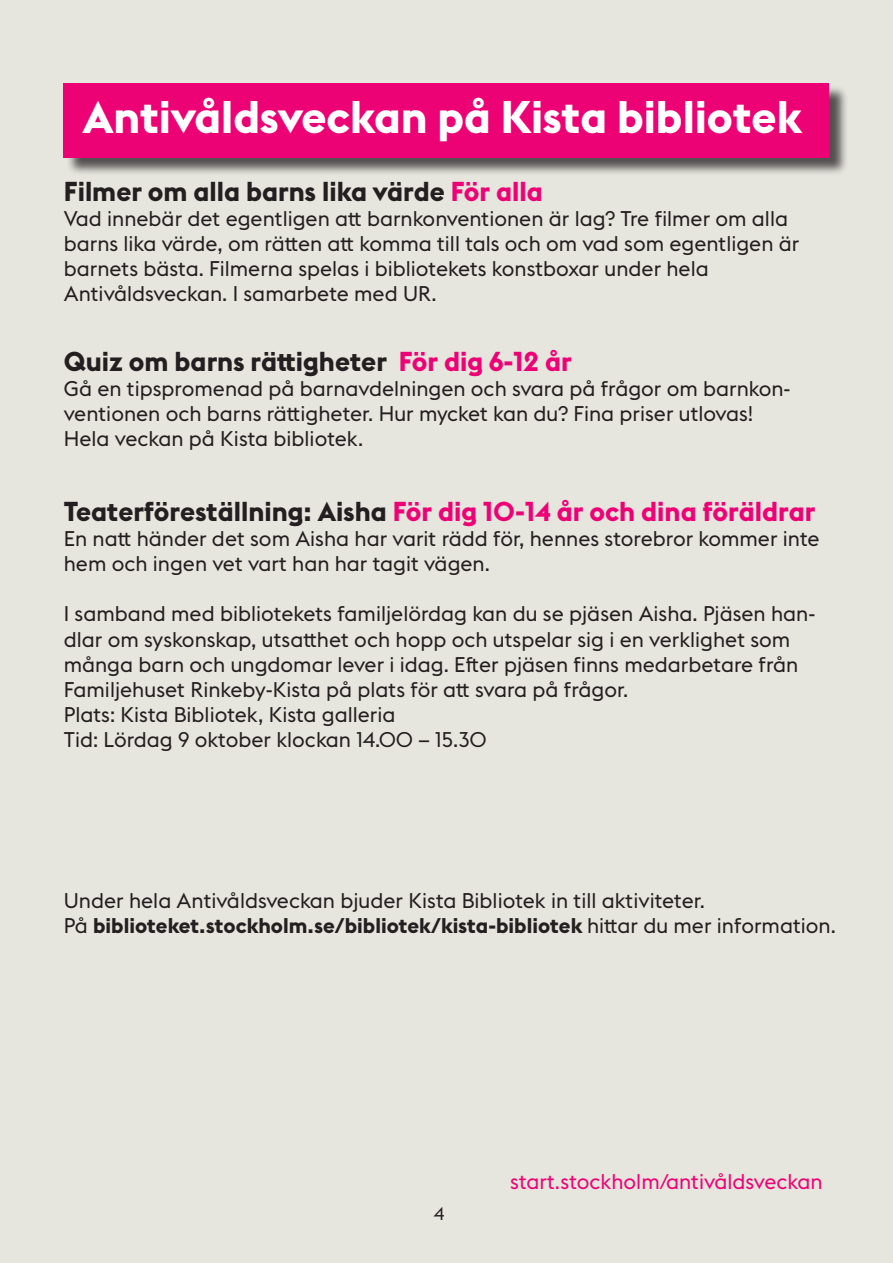
<style>
.page{position:relative;width:893px;height:1263px;background:#e6e5de}
.page>*{position:absolute;margin:0;border:0;box-sizing:border-box;transform-origin:0 0}
.t1{font:700 45px "Stockholm Type";color:#fff}
.t2{font:700 27px "Stockholm Type";color:#231f20}
.t3{font:700 27px "Stockholm Type";color:#ed0275}
.t4{font:21px/25.2px "Stockholm Type";color:#231f20}
.t5{font:21px "Stockholm Type";color:#ed0275}
.t6{font:18px "Stockholm Type";color:#231f20}
.s1{color:#ed0275}
.s2{color:#231f20}
.s3{font-weight:700}
</style>
<div class="page">
<div style="left:66px;top:85px;width:782px;height:91px;background:#231f20;opacity:.75"></div>
<div style="left:64px;top:83px;width:765px;height:74px;background:#ed0275"></div>
<h1 class="t1" style="left:83px;top:85px;width:721px">Antivåldsveckan på Kista bibliotek</h1>
<p class="t2" style="left:64px;top:172px;width:480px">Filmer om alla barns lika värde <span class="s1">För alla</span></p>
<p class="t4" style="left:64px;top:205px;width:737px">Vad innebär det egentligen att barnkonventionen är lag? Tre filmer om alla barns lika värde, om rätten att komma till tals och om vad som egentligen är barnets bästa. Filmerna spelas i bibliotekets konstboxar under hela Antivåldsveckan. I samarbete med UR.</p>
<p class="t2" style="left:64px;top:342px;width:509px">Quiz om barns rättigheter <span class="s1">För dig 6-12 år</span></p>
<p class="t4" style="left:64px;top:375px;width:728px">Gå en tipspromenad på barnavdelningen och svara på frågor om barnkon&shy;ventionen och barns rättigheter. Hur mycket kan du? Fina priser utlovas!<br>Hela veckan på Kista bibliotek.</p>
<p class="t3" style="left:64px;top:492px;width:753px"><span class="s2">Teaterföreställning: Aisha</span> För dig 10-14 år och dina föräldrar</p>
<p class="t4" style="left:64px;top:525px;width:757px">En natt händer det som Aisha har varit rädd för, hennes storebror kommer inte hem och ingen vet vart han har tagit vägen.</p>
<p class="t4" style="left:64px;top:600px;width:753px">I samband med bibliotekets familjelördag kan du se pjäsen Aisha. Pjäsen han&shy;dlar om syskonskap, utsatthet och hopp och utspelar sig i en verklighet som många barn och ungdomar lever i idag. Efter pjäsen finns medarbetare från Familjehuset Rinkeby-Kista på plats för att svara på frågor.<br>Plats: Kista Bibliotek, Kista galleria<br>Tid: Lördag 9 oktober klockan 14.00 – 15.30</p>
<p class="t4" style="left:64px;top:887px;width:774px">Under hela Antivåldsveckan bjuder Kista Bibliotek in till aktiviteter.<br>På <span class="s3">biblioteket.stockholm.se/bibliotek/kista-bibliotek</span> hittar du mer information.</p>
<p class="t6" style="left:434px;top:1201px;width:12px">4</p>
<p class="t5" style="left:510px;top:1167px;width:314px">start.stockholm/antivåldsveckan</p>
</div>
